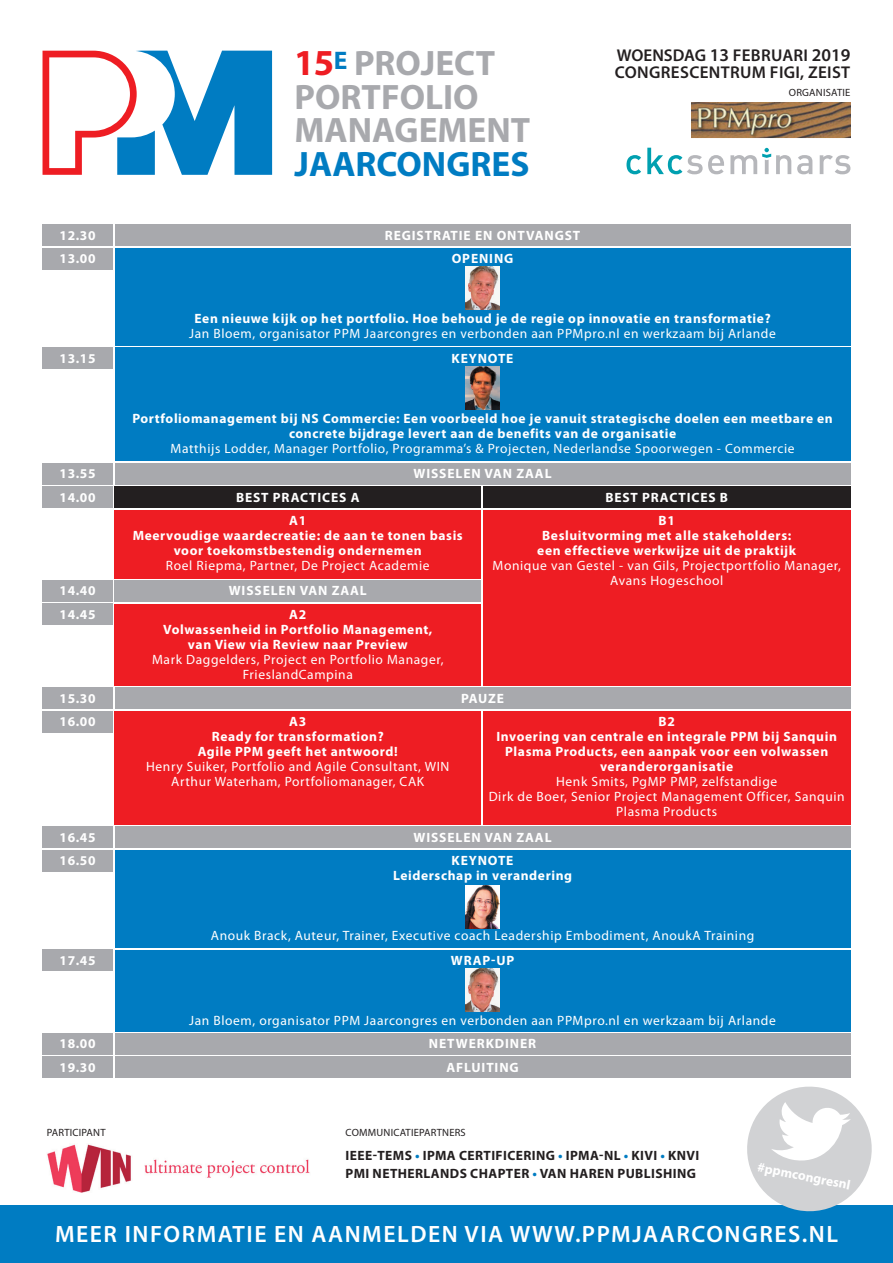
<style>
.page{position:relative;width:893px;height:1263px;background:#fff}
.page>*{position:absolute;margin:0;border:0;box-sizing:border-box;transform-origin:0 0}
.t1{font:700 35.4px/33.5px "Myriad Pro";color:#a8a9ad}
.t2{font:700 35.4px "Myriad Pro";color:#007cc2}
.t3{font:600 23.7px "Myriad Pro";letter-spacing:.065em;color:#fff}
.t4{font:600 17.1px/17.1px "Myriad Pro";letter-spacing:.02em;color:#231f20}
.t5{font:700 13.5px/15px "Myriad Pro";letter-spacing:.045em;color:#fff;text-align:center}
.t6{font:13.5px/15px "Myriad Pro";letter-spacing:.045em;color:#fff;text-align:center}
.t7{font:700 13.5px/23.4px "Myriad Pro";letter-spacing:.065em;color:#fff;text-align:center}
.t8{font:700 13.5px/17.1px "Myriad Pro";letter-spacing:.03em;color:#231f20}
.t9{font:10.5px "Myriad Pro";letter-spacing:.02em;color:#231f20}
.s1{font-size:36.75px;color:#ee1d23}
.s2{font-size:18px}
.s3{color:#007cc2}
</style>
<div class="page">
<div style="left:115px;top:225px;width:735px;height:21px;background:#a8a9ad"></div>
<div style="left:115px;top:463px;width:735px;height:21px;background:#a8a9ad"></div>
<div style="left:115px;top:688px;width:735px;height:21px;background:#a8a9ad"></div>
<div style="left:115px;top:580px;width:366px;height:21px;background:#a8a9ad"></div>
<div style="left:115px;top:826px;width:735px;height:22px;background:#a8a9ad"></div>
<div style="left:115px;top:1033px;width:735px;height:22px;background:#a8a9ad"></div>
<div style="left:115px;top:1057px;width:735px;height:21px;background:#a8a9ad"></div>
<div style="left:115px;top:248px;width:735px;height:97px;background:#007cc2"></div>
<div style="left:115px;top:348px;width:735px;height:113px;background:#007cc2"></div>
<div style="left:115px;top:850px;width:735px;height:97px;background:#007cc2"></div>
<div style="left:115px;top:950px;width:735px;height:81px;background:#007cc2"></div>
<div style="left:115px;top:487px;width:366px;height:21px;background:#231f20"></div>
<div style="left:115px;top:510px;width:366px;height:68px;background:#ee1d23"></div>
<div style="left:115px;top:711px;width:366px;height:113px;background:#ee1d23"></div>
<div style="left:115px;top:604px;width:366px;height:81px;background:#ee1d23"></div>
<div style="left:483px;top:487px;width:367px;height:21px;background:#231f20"></div>
<div style="left:483px;top:711px;width:367px;height:114px;background:#ee1d23"></div>
<div style="left:483px;top:510px;width:367px;height:175px;background:#ee1d23"></div>
<div style="left:43px;top:225px;width:70px;height:21px;background:#a8a9ad"></div>
<div style="left:43px;top:463px;width:70px;height:21px;background:#a8a9ad"></div>
<div style="left:43px;top:688px;width:70px;height:21px;background:#a8a9ad"></div>
<div style="left:43px;top:580px;width:70px;height:21px;background:#a8a9ad"></div>
<div style="left:43px;top:826px;width:70px;height:22px;background:#a8a9ad"></div>
<div style="left:43px;top:1033px;width:70px;height:22px;background:#a8a9ad"></div>
<div style="left:43px;top:1057px;width:70px;height:21px;background:#a8a9ad"></div>
<div style="left:43px;top:248px;width:70px;height:21px;background:#a8a9ad"></div>
<div style="left:43px;top:348px;width:70px;height:21px;background:#a8a9ad"></div>
<div style="left:43px;top:487px;width:70px;height:21px;background:#a8a9ad"></div>
<div style="left:43px;top:711px;width:70px;height:21px;background:#a8a9ad"></div>
<div style="left:43px;top:604px;width:70px;height:21px;background:#a8a9ad"></div>
<div style="left:43px;top:850px;width:70px;height:21px;background:#a8a9ad"></div>
<div style="left:43px;top:950px;width:70px;height:21px;background:#a8a9ad"></div>
<div style="left:0;top:1206px;width:893px;height:57px;background:#007cc2"></div>
<svg style="left:742px;top:1086px;width:135px;height:126px"></svg>
<svg style="left:43px;top:51px;width:229px;height:124px"></svg>
<img style="left:692px;top:102px;width:158px;height:46px">
<svg style="left:626px;top:155px;width:15px;height:19px"></svg>
<svg style="left:647px;top:148px;width:77px;height:26px"></svg>
<svg style="left:797px;top:155px;width:15px;height:19px"></svg>
<svg style="left:820px;top:155px;width:30px;height:19px"></svg>
<svg style="left:730px;top:148px;width:61px;height:26px"></svg>
<img style="left:466px;top:267px;width:34px;height:42px">
<img style="left:466px;top:367px;width:34px;height:42px">
<img style="left:466px;top:885px;width:34px;height:43px">
<img style="left:466px;top:969px;width:34px;height:42px">
<img style="left:47px;top:1144px;width:263px;height:49px">
<h1 class="t1" style="left:294px;top:47px;width:238px"><span class="s1">15</span><sup>E</sup> PROJECT<br>PORTFOLIO<br>MANAGEMENT</h1>
<h1 class="t2" style="left:295px;top:144px;width:236px">JAARCONGRES</h1>
<p class="t4" style="left:615px;top:47px;width:237px">WOENSDAG <span class="s2">13</span> FEBRUARI <span class="s2">2019<br></span>CONGRESCENTRUM FIGI, ZEIST</p>
<p class="t9" style="left:789px;top:86px;width:63px">ORGANISATIE</p>
<p class="t5" style="left:60px;top:228px;width:37px">12.30</p>
<p class="t7" style="left:385px;top:224px;width:197px">REGISTRATIE EN ONTVANGST</p>
<p class="t5" style="left:60px;top:251px;width:37px">13.00</p>
<p class="t7" style="left:452px;top:247px;width:63px">OPENING</p>
<p class="t5" style="left:60px;top:351px;width:37px">13.15</p>
<p class="t5" style="left:194px;top:311px;width:578px">Een nieuwe kijk op het portfolio. Hoe behoud je de regie op innovatie en transformatie?</p>
<p class="t6" style="left:189px;top:326px;width:588px">Jan Bloem, organisator PPM Jaarcongres en verbonden aan PPMpro.nl en werkzaam bij Arlande</p>
<p class="t7" style="left:452px;top:347px;width:63px">KEYNOTE</p>
<p class="t5" style="left:132px;top:411px;width:702px">Portfoliomanagement bij NS Commercie: Een voorbeeld hoe je vanuit strategische doelen een meetbare en concrete bijdrage levert aan de benefits van de organisatie</p>
<p class="t6" style="left:170px;top:441px;width:626px">Matthijs Lodder, Manager Portfolio, Programma’s &amp; Projecten, Nederlandse Spoorwegen - Commercie</p>
<p class="t5" style="left:60px;top:466px;width:37px">13.55</p>
<p class="t7" style="left:414px;top:462px;width:140px">WISSELEN VAN ZAAL</p>
<p class="t5" style="left:60px;top:490px;width:37px">14.00</p>
<p class="t5" style="left:60px;top:583px;width:37px">14.40</p>
<p class="t7" style="left:236px;top:485px;width:125px">BEST PRACTICES A<br>A1</p>
<p class="t5" style="left:133px;top:528px;width:332px">Meervoudige waardecreatie: de aan te tonen basis voor toekomstbestendig ondernemen</p>
<p class="t6" style="left:166px;top:558px;width:265px">Roel Riepma, Partner, De Project Academie</p>
<p class="t7" style="left:229px;top:579px;width:140px">WISSELEN VAN ZAAL</p>
<p class="t7" style="left:605px;top:485px;width:124px">BEST PRACTICES B</p>
<p class="t5" style="left:537px;top:513px;width:260px">B1<br>Besluitvorming met alle stakeholders: een effectieve werkwijze uit de praktijk</p>
<p class="t6" style="left:492px;top:558px;width:350px">Monique van Gestel - van Gils, Projectportfolio Manager,<br>Avans Hogeschool</p>
<p class="t5" style="left:60px;top:607px;width:37px">14.45</p>
<p class="t5" style="left:163px;top:607px;width:271px">A2<br>Volwassenheid in Portfolio Management, van View via Review naar Preview</p>
<p class="t6" style="left:152px;top:652px;width:293px">Mark Daggelders, Project en Portfolio Manager,<br>FrieslandCampina</p>
<p class="t5" style="left:60px;top:691px;width:37px">15.30</p>
<p class="t5" style="left:461px;top:691px;width:45px">PAUZE</p>
<p class="t5" style="left:60px;top:714px;width:37px">16.00</p>
<p class="t5" style="left:198px;top:714px;width:202px">A3<br>Ready for transformation?<br>Agile PPM geeft het antwoord!</p>
<p class="t6" style="left:146px;top:759px;width:305px">Henry Suiker, Portfolio and Agile Consultant, WIN<br>Arthur Waterham, Portfoliomanager, CAK</p>
<p class="t5" style="left:496px;top:714px;width:342px">B2<br>Invoering van centrale en integrale PPM bij Sanquin<br>Plasma Products, een aanpak voor een volwassen veranderorganisatie</p>
<p class="t6" style="left:489px;top:774px;width:357px">Henk Smits, PgMP PMP, zelfstandige<br>Dirk de Boer, Senior Project Management Officer, Sanquin<br>Plasma Products</p>
<p class="t5" style="left:60px;top:830px;width:37px">16.45</p>
<p class="t7" style="left:414px;top:825px;width:140px">WISSELEN VAN ZAAL</p>
<p class="t5" style="left:60px;top:853px;width:37px">16.50</p>
<p class="t5" style="left:393px;top:853px;width:181px">KEYNOTE<br>Leiderschap in verandering</p>
<p class="t5" style="left:60px;top:953px;width:37px">17.45</p>
<p class="t6" style="left:211px;top:928px;width:545px">Anouk Brack, Auteur, Trainer, Executive coach Leadership Embodiment, AnoukA Training</p>
<p class="t5" style="left:451px;top:953px;width:65px">WRAP-UP</p>
<p class="t6" style="left:189px;top:1013px;width:588px">Jan Bloem, organisator PPM Jaarcongres en verbonden aan PPMpro.nl en werkzaam bij Arlande</p>
<p class="t5" style="left:60px;top:1032px;width:37px;line-height:23.4px;text-align:left">18.00<br>19.30</p>
<p class="t7" style="left:429px;top:1032px;width:109px">NETWERKDINER<br>AFLUITING</p>
<p class="t9" style="left:47px;top:1126px;width:60px">PARTICIPANT</p>
<p class="t9" style="left:346px;top:1126px;width:122px">COMMUNICATIEPARTNERS</p>
<p class="t8" style="left:346px;top:1147px;width:355px">IEEE-TEMS <span class="s3">•</span> IPMA CERTIFICERING <span class="s3">•</span> IPMA-NL <span class="s3">•</span> KIVI <span class="s3">•</span> KNVI<br>PMI NETHERLANDS CHAPTER <span class="s3">•</span> VAN HAREN PUBLISHING</p>
<p class="t5" style="left:759px;top:1160px;width:96px;rotate:11deg">#ppmcongresnl</p>
<h2 class="t3" style="left:55px;top:1221px;width:785px">MEER INFORMATIE EN AANMELDEN VIA WWW.PPMJAARCONGRES.NL</h2>
</div>
